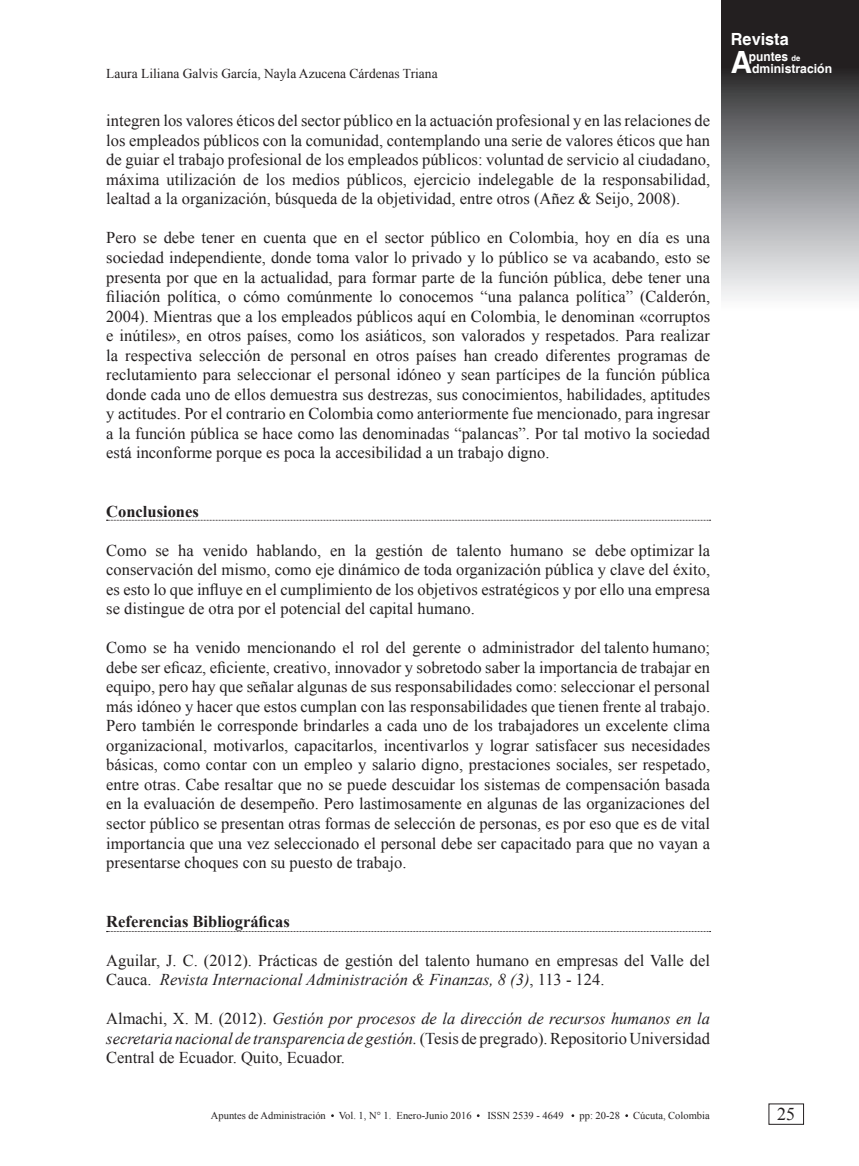
<style>
.page{position:relative;width:859px;height:1166px;background:#fff}
.page>*{position:absolute;margin:0;border:0;box-sizing:border-box;transform-origin:0 0}
.t1{font:700 30.6px "Helvetica";color:#fff}
.t2{font:18px "Times New Roman";color:#231f20}
.t3{font:700 16.8px "Helvetica";color:#fff}
.t4{font:16.5px/19.5px "Times New Roman";color:#231f20;text-align:justify}
.t5{font:italic 16.5px/19.5px "Times New Roman";color:#231f20;text-align:justify}
.t6{font:700 16.5px "Times New Roman";color:#231f20}
.t7{font:13.5px "Times New Roman";color:#231f20}
.t8{font:700 12.75px "Helvetica";color:#fff;scale:.94 1}
.t9{font:700 12.6px "Helvetica";color:#fff}
.t10{font:10.5px "Times New Roman";color:#231f20}
.s1{font-style:italic}
.s2{font-style:normal}
.s3{font-size:8.1px}
</style>
<div class="page">
<svg style="left:722px;top:0;width:137px;height:298px;background:#79797b"></svg>
<svg style="left:106px;top:519px;width:605px;height:2px"></svg>
<svg style="left:106px;top:931px;width:605px;height:1px"></svg>
<p class="t7" style="left:106px;top:65px;width:333px">Laura Liliana Galvis García, Nayla Azucena Cárdenas Triana</p>
<p class="t4" style="left:106px;top:111px;width:605px">integren los valores éticos del sector público en la actuación profesional y en las relaciones de los empleados públicos con la comunidad, contemplando una serie de valores éticos que han de guiar el trabajo profesional de los empleados públicos: voluntad de servicio al ciudadano, máxima utilización de los medios públicos, ejercicio indelegable de la responsabilidad, lealtad a la organización, búsqueda de la objetividad, entre otros (Añez &amp; Seijo, 2008).</p>
<p class="t4" style="left:106px;top:228px;width:605px">Pero se debe tener en cuenta que en el sector público en Colombia, hoy en día es una sociedad independiente, donde toma valor lo privado y lo público se va acabando, esto se presenta por que en la actualidad, para formar parte de la función pública, debe tener una filiación política, o cómo comúnmente lo conocemos “una palanca política” (Calderón, 2004). Mientras que a los empleados públicos aquí en Colombia, le denominan «corruptos e inútiles», en otros países, como los asiáticos, son valorados y respetados. Para realizar la respectiva selección de personal en otros países han creado diferentes programas de reclutamiento para seleccionar el personal idóneo y sean partícipes de la función pública donde cada uno de ellos demuestra sus destrezas, sus conocimientos, habilidades, aptitudes y actitudes. Por el contrario en Colombia como anteriormente fue mencionado, para ingresar a la función pública se hace como las denominadas “palancas”. Por tal motivo la sociedad está inconforme porque es poca la accesibilidad a un trabajo digno.</p>
<p class="t6" style="left:106px;top:499px;width:94px">Conclusiones</p>
<p class="t4" style="left:106px;top:540px;width:605px">Como se ha venido hablando, en la gestión de talento humano se debe optimizar la conservación del mismo, como eje dinámico de toda organización pública y clave del éxito, es esto lo que influye en el cumplimiento de los objetivos estratégicos y por ello una empresa se distingue de otra por el potencial del capital humano.</p>
<p class="t4" style="left:106px;top:637px;width:605px">Como se ha venido mencionando el rol del gerente o administrador del talento humano; debe ser eficaz, eficiente, creativo, innovador y sobretodo saber la importancia de trabajar en equipo, pero hay que señalar algunas de sus responsabilidades como: seleccionar el personal más idóneo y hacer que estos cumplan con las responsabilidades que tienen frente al trabajo.<br>Pero también le corresponde brindarles a cada uno de los trabajadores un excelente clima organizacional, motivarlos, capacitarlos, incentivarlos y lograr satisfacer sus necesidades básicas, como contar con un empleo y salario digno, prestaciones sociales, ser respetado, entre otras. Cabe resaltar que no se puede descuidar los sistemas de compensación basada en la evaluación de desempeño. Pero lastimosamente en algunas de las organizaciones del sector público se presentan otras formas de selección de personas, es por eso que es de vital importancia que una vez seleccionado el personal debe ser capacitado para que no vayan a presentarse choques con su puesto de trabajo.</p>
<p class="t6" style="left:106px;top:909px;width:185px">Referencias Bibliográficas</p>
<p class="t4" style="left:106px;top:949px;width:605px">Aguilar, J. C. (2012). Prácticas de gestión del talento humano en empresas del Valle del<br>Cauca. <span class="s1">Revista Internacional Administración &amp; Finanzas, 8 (3)</span>, 113 - 124.</p>
<p class="t5" style="left:106px;top:1008px;width:605px"><span class="s2">Almachi, X. M. (2012).</span> Gestión por procesos de la dirección de recursos humanos en la secretaria nacional de transparencia de gestión. <span class="s2">(Tesis de pregrado). Repositorio Universidad Central de Ecuador. Quito, Ecuador.</span></p>
<p class="t10" style="left:211px;top:1107px;width:262px">Apuntes de Administración Vol. 1, N° 1. Enero-Junio 2016</p>
<p class="t10" style="left:487px;top:1107px;width:78px">ISSN 2539 - 4649</p>
<p class="t10" style="left:579px;top:1107px;width:42px">pp: 20-28</p>
<p class="t10" style="left:633px;top:1107px;width:78px">Cúcuta, Colombia</p>
<p class="t3" style="left:731px;top:29px;width:59px">Revista</p>
<h1 class="t1" style="left:731px;top:43px;width:23px">A</h1>
<p class="t8" style="left:749px;top:49px;width:56px">puntes <span class="s3">de</span></p>
<p class="t9" style="left:752px;top:60px;width:81px">dministración</p>
<p class="t2" style="left:777px;top:1101px;width:19px">25</p>
</div>
